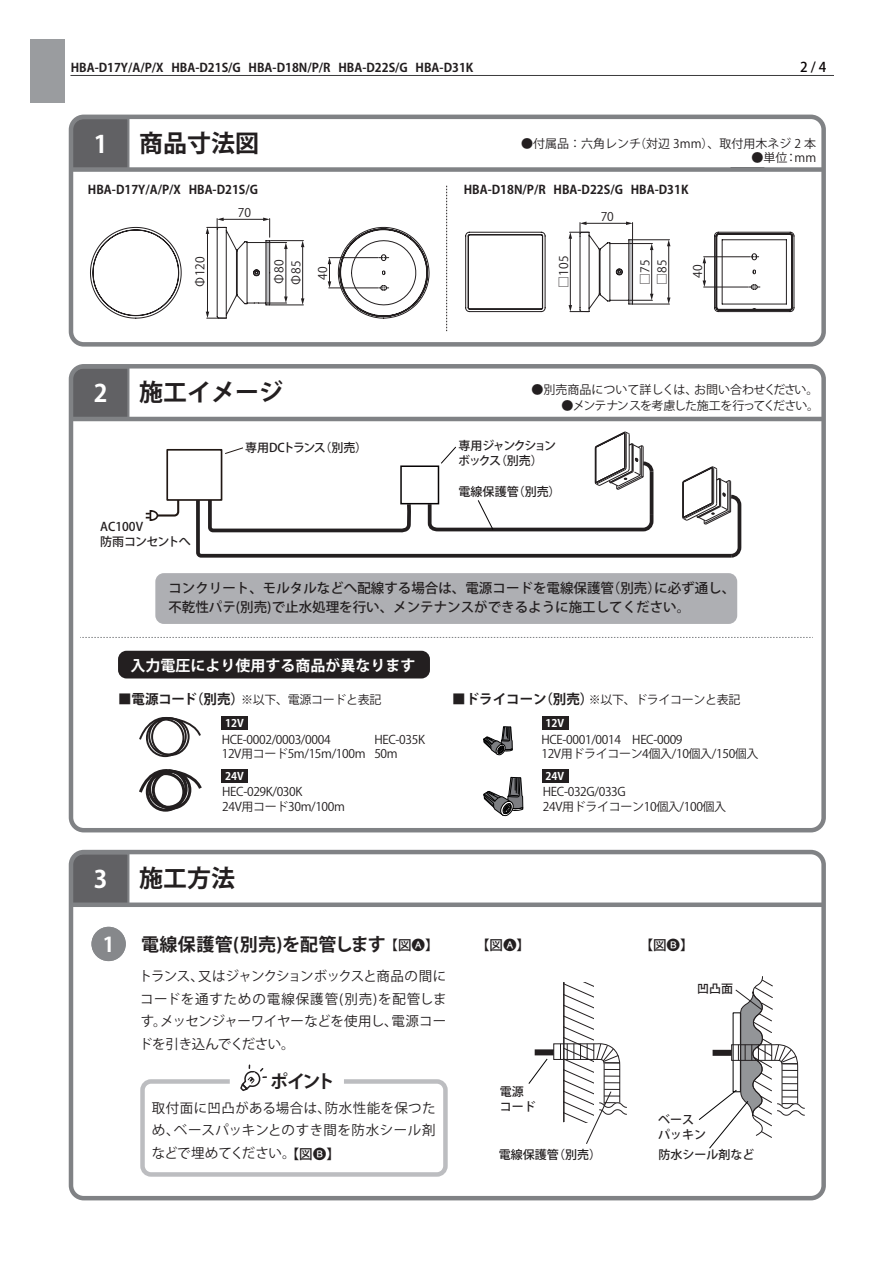
<style>
.page{position:relative;width:893px;height:1263px;background:#fff}
.page>*{position:absolute;margin:0;border:0;box-sizing:border-box;transform-origin:0 0}
.t1{font:700 24px "Koz Go Pro";color:#231f20}
.t2{font:700 24px "Koz Go Pro";color:#fff}
.t3{font:700 20.25px "Koz Go Pro";color:#fff}
.t4{font:700 18px "Koz Go Pro";letter-spacing:.025em;color:#231f20}
.t5{font:700 18px "Koz Go Pro";letter-spacing:-.015em;color:#231f20}
.t6{font:700 15px "Koz Go Pro";color:#fff}
.t7{font:13.5px/22.5px "Koz Go Pro";letter-spacing:.005em;color:#231f20;text-align:justify}
.t8{font:500 13.5px/19.5px "Koz Go Pro";color:#231f20}
.t9{font:700 13.5px "Koz Go Pro";color:#231f20}
.t10{font:500 13.5px "Koz Go Pro";color:#080304}
.t11{font:12px/14.4px "Koz Go Pro";letter-spacing:-.03em;color:#231f20}
.t12{font:700 12px "Koz Go Pro";color:#231f20}
.t13{font:500 12px/15px "Koz Go Pro";color:#231f20}
.t14{font:12px "Koz Go Pro";color:#231f20}
.t15{font:12px "Koz Go Pro";letter-spacing:-.08em;color:#231f20}
.t16{font:500 12px/15px "Koz Go Pro";letter-spacing:-.12em;color:#231f20}
.t17{font:500 12px "Koz Go Pro";letter-spacing:-.06em;color:#231f20}
.t18{font:700 10.5px "Koz Go Pro";color:#fff}
.s1{font-family:"Koz Go Pr 6 N";font-weight:400}
</style>
<div class="page">
<svg style="left:328px;top:258px;width:3px;height:30px"></svg>
<hr style="left:329px;top:288px;width:49px;height:1px;background:#231f20">
<hr style="left:329px;top:257px;width:49px;height:1px;background:#231f20">
<hr style="left:302px;top:246px;width:1px;height:54px;background:#231f20">
<svg style="left:301px;top:241px;width:3px;height:6px"></svg>
<svg style="left:301px;top:298px;width:3px;height:7px"></svg>
<hr style="left:270px;top:305px;width:33px;height:1px;background:#231f20">
<hr style="left:270px;top:240px;width:33px;height:1px;background:#231f20">
<svg style="left:90px;top:227px;width:92px;height:92px"></svg>
<svg style="left:337px;top:226px;width:92px;height:93px"></svg>
<svg style="left:206px;top:218px;width:82px;height:101px"></svg>
<svg style="left:703px;top:257px;width:3px;height:30px"></svg>
<hr style="left:704px;top:256px;width:46px;height:1px;background:#231f20">
<hr style="left:704px;top:287px;width:44px;height:1px;background:#231f20">
<hr style="left:668px;top:245px;width:1px;height:54px;background:#231f20">
<svg style="left:667px;top:298px;width:3px;height:6px"></svg>
<svg style="left:667px;top:240px;width:3px;height:6px"></svg>
<hr style="left:633px;top:239px;width:36px;height:1px;background:#231f20">
<hr style="left:633px;top:304px;width:36px;height:1px;background:#231f20">
<svg style="left:465px;top:232px;width:81px;height:80px"></svg>
<svg style="left:569px;top:222px;width:84px;height:90px"></svg>
<svg style="left:714px;top:232px;width:80px;height:80px"></svg>
<div style="left:30px;top:39px;width:34px;height:64px;background:#9a9c9f"></div>
<hr style="left:71px;top:75px;width:763px;height:1px;background:#3f3f40">
<div style="left:74px;top:120px;width:56px;height:47px;background:#616164"></div>
<div style="left:69px;top:115px;width:757px;height:232px;border:4px solid #808285;border-radius:13px"></div>
<div style="left:71px;top:167px;width:752px;height:5px;background:#808285"></div>
<svg style="left:74px;top:369px;width:57px;height:48px;background:#666669"></svg>
<div style="left:69px;top:364px;width:757px;height:468px;border:4px solid #808285;border-radius:13px"></div>
<hr style="left:71px;top:417px;width:752px;height:4px;background:#808285">
<div style="left:74px;top:855px;width:56px;height:47px;background:#616164"></div>
<div style="left:69px;top:850px;width:757px;height:350px;border:4px solid #808285;border-radius:13px"></div>
<div style="left:71px;top:902px;width:752px;height:5px;background:#808285"></div>
<div style="left:155px;top:573px;width:582px;height:51px;background:#aeafb3;border-radius:9px"></div>
<div style="left:118px;top:651px;width:312px;height:27px;background:#231f20;border-radius:9px"></div>
<svg style="left:80px;top:637px;width:733px;height:1px"></svg>
<svg style="left:146px;top:501px;width:34px;height:20px"></svg>
<div style="left:166px;top:449px;width:56px;height:52px;border:2px solid #211814"></div>
<svg style="left:483px;top:726px;width:30px;height:30px"></svg>
<svg style="left:483px;top:777px;width:40px;height:40px"></svg>
<div style="left:221px;top:716px;width:27px;height:13px;background:#231f20"></div>
<div style="left:221px;top:769px;width:27px;height:14px;background:#231f20"></div>
<div style="left:542px;top:716px;width:26px;height:13px;background:#231f20"></div>
<div style="left:542px;top:769px;width:26px;height:14px;background:#231f20"></div>
<div style="left:148px;top:717px;width:39px;height:38px;border:2px solid #231f20;border-radius:50%"></div>
<div style="left:146px;top:719px;width:38px;height:38px;border:2px solid #231f20;border-radius:50%"></div>
<div style="left:151px;top:717px;width:39px;height:39px;border:2px solid #231f20;border-radius:50%"></div>
<svg style="left:139px;top:717px;width:62px;height:25px"></svg>
<div style="left:148px;top:769px;width:40px;height:40px;border:3px solid #231f20;border-radius:50%"></div>
<div style="left:146px;top:772px;width:39px;height:40px;border:3px solid #231f20;border-radius:50%"></div>
<div style="left:152px;top:770px;width:39px;height:40px;border:3px solid #231f20;border-radius:50%"></div>
<svg style="left:139px;top:769px;width:63px;height:27px"></svg>
<div style="left:93px;top:928px;width:32px;height:32px;background:#86888b;border-radius:50%"></div>
<div style="left:91px;top:927px;width:35px;height:34px;border:2px solid #86888b;border-radius:50%"></div>
<div style="left:140px;top:1079px;width:308px;height:98px;border:4px solid #bcbdc0;border-radius:9px"></div>
<svg style="left:239px;top:1065px;width:27px;height:26px"></svg>
<svg style="left:699px;top:976px;width:106px;height:172px"></svg>
<svg style="left:528px;top:982px;width:99px;height:162px"></svg>
<svg style="left:446px;top:186px;width:1px;height:145px"></svg>
<svg style="left:194px;top:431px;width:548px;height:127px"></svg>
<p class="t12" style="left:71px;top:60px;width:404px">HBA-D17Y/A/P/X HBA-D21S/G HBA-D18N/P/R HBA-D22S/G HBA-D31K</p>
<h1 class="t2" style="left:94px;top:128px;width:15px">1</h1>
<h1 class="t1" style="left:139px;top:127px;width:121px">商品寸法図</h1>
<p class="t10" style="left:800px;top:59px;width:28px">2 / 4</p>
<p class="t14" style="left:521px;top:136px;width:296px">●付属品：六角レンチ（対辺 3mm）、取付用木ネジ 2 本</p>
<p class="t11" style="left:751px;top:151px;width:66px">●単位：mm</p>
<p class="t12" style="left:88px;top:182px;width:172px">HBA-D17Y/A/P/X HBA-D21S/G</p>
<p class="t12" style="left:464px;top:182px;width:226px">HBA-D18N/P/R HBA-D22S/G HBA-D31K</p>
<p class="t11" style="left:238px;top:205px;width:15px">70</p>
<p class="t11" style="left:601px;top:209px;width:15px">70</p>
<p class="t11" style="left:193px;top:288px;width:33px;rotate:-90deg">Φ120</p>
<p class="t11" style="left:271px;top:286px;width:27px;line-height:16.8px;rotate:-90deg">Φ80<br>Φ85</p>
<p class="t11" style="left:316px;top:280px;width:15px;rotate:-90deg">40</p>
<p class="t11" style="left:557px;top:288px;width:33px;rotate:-90deg">□105</p>
<p class="t11" style="left:638px;top:285px;width:27px;rotate:-90deg">□75</p>
<p class="t11" style="left:655px;top:285px;width:27px;rotate:-90deg">□85</p>
<p class="t11" style="left:691px;top:278px;width:15px;rotate:-90deg">40</p>
<h1 class="t2" style="left:94px;top:378px;width:15px">2</h1>
<h1 class="t1" style="left:139px;top:377px;width:145px">施工イメージ</h1>
<p class="t14" style="left:532px;top:381px;width:289px">●別売商品について詳しくは、お問い合わせください。</p>
<p class="t15" style="left:562px;top:398px;width:259px">●メンテナンスを考慮した施工を行ってください。</p>
<p class="t17" style="left:245px;top:440px;width:124px">専用DCトランス（別売）</p>
<p class="t16" style="left:458px;top:438px;width:100px">専用ジャンクションボックス（別売）</p>
<p class="t13" style="left:459px;top:484px;width:103px">電線保護管（別売）</p>
<p class="t13" style="left:100px;top:520px;width:92px;line-height:14.2px">AC100V<br>防雨コンセントへ</p>
<p class="t8" style="left:168px;top:579px;width:568px">コンクリート、モルタルなどへ配線する場合は、電源コードを電線保護管（別売）に必ず通し、不乾性パテ(別売)で止水処理を行い、メンテナンスができるように施工してください。</p>
<p class="t6" style="left:131px;top:655px;width:287px">入力電圧により使用する商品が異なります</p>
<p class="t9" style="left:118px;top:690px;width:128px">■電源コード（別売）</p>
<p class="t9" style="left:452px;top:690px;width:143px">■ドライコーン（別売）</p>
<p class="t18" style="left:225px;top:716px;width:20px">12V</p>
<p class="t11" style="left:241px;top:693px;width:142px">※以下、電源コードと表記</p>
<p class="t11" style="left:589px;top:693px;width:153px">※以下、ドライコーンと表記</p>
<p class="t18" style="left:546px;top:716px;width:20px">12V</p>
<p class="t11" style="left:222px;top:732px;width:145px">HCE-0002/0003/0004<br>12V用コード5m/15m/100m</p>
<p class="t11" style="left:374px;top:732px;width:52px">HEC-035K<br>50m</p>
<p class="t11" style="left:541px;top:732px;width:219px">HCE-0001/0014　HEC-0009<br>12V用ドライコーン4個入/10個入/150個入</p>
<p class="t11" style="left:543px;top:785px;width:185px">HEC-032G/033G<br>24V用ドライコーン10個入/100個入</p>
<p class="t18" style="left:225px;top:769px;width:20px">24V</p>
<p class="t18" style="left:546px;top:769px;width:20px">24V</p>
<p class="t11" style="left:222px;top:785px;width:124px">HEC-029K/030K<br>24V用コード30m/100m</p>
<h1 class="t2" style="left:94px;top:863px;width:15px">3</h1>
<h1 class="t1" style="left:139px;top:863px;width:97px">施工方法</h1>
<h2 class="t3" style="left:103px;top:931px;width:13px">1</h2>
<h3 class="t4" style="left:141px;top:932px;width:246px">電線保護管(別売)を配管します</h3>
<p class="t7" style="left:139px;top:965px;width:309px">トランス、又はジャンクションボックスと商品の間にコードを通すための電線保護管(別売)を配管します。メッセンジャーワイヤーなどを使用し、電源コードを引き込んでください。</p>
<p class="t8" style="left:385px;top:936px;width:55px">【図<span class="s1">A</span>】</p>
<h3 class="t5" style="left:270px;top:1069px;width:66px">ポイント</h3>
<p class="t7" style="left:152px;top:1097px;width:285px">取付面に凹凸がある場合は、防水性能を保つため、ベースパッキンとのすき間を防水シール剤などで埋めてください。</p>
<p class="t8" style="left:286px;top:1145px;width:55px">【図<span class="s1">B</span>】</p>
<p class="t8" style="left:476px;top:936px;width:55px">【図<span class="s1">A</span>】</p>
<p class="t8" style="left:640px;top:936px;width:55px">【図<span class="s1">B</span>】</p>
<p class="t13" style="left:697px;top:981px;width:37px">凹凸面</p>
<p class="t13" style="left:500px;top:1085px;width:37px">電源コード</p>
<p class="t13" style="left:499px;top:1148px;width:104px">電線保護管（別売）</p>
<p class="t13" style="left:658px;top:1112px;width:49px">ベースパッキン</p>
<p class="t13" style="left:659px;top:1148px;width:97px">防水シール剤など</p>
</div>
